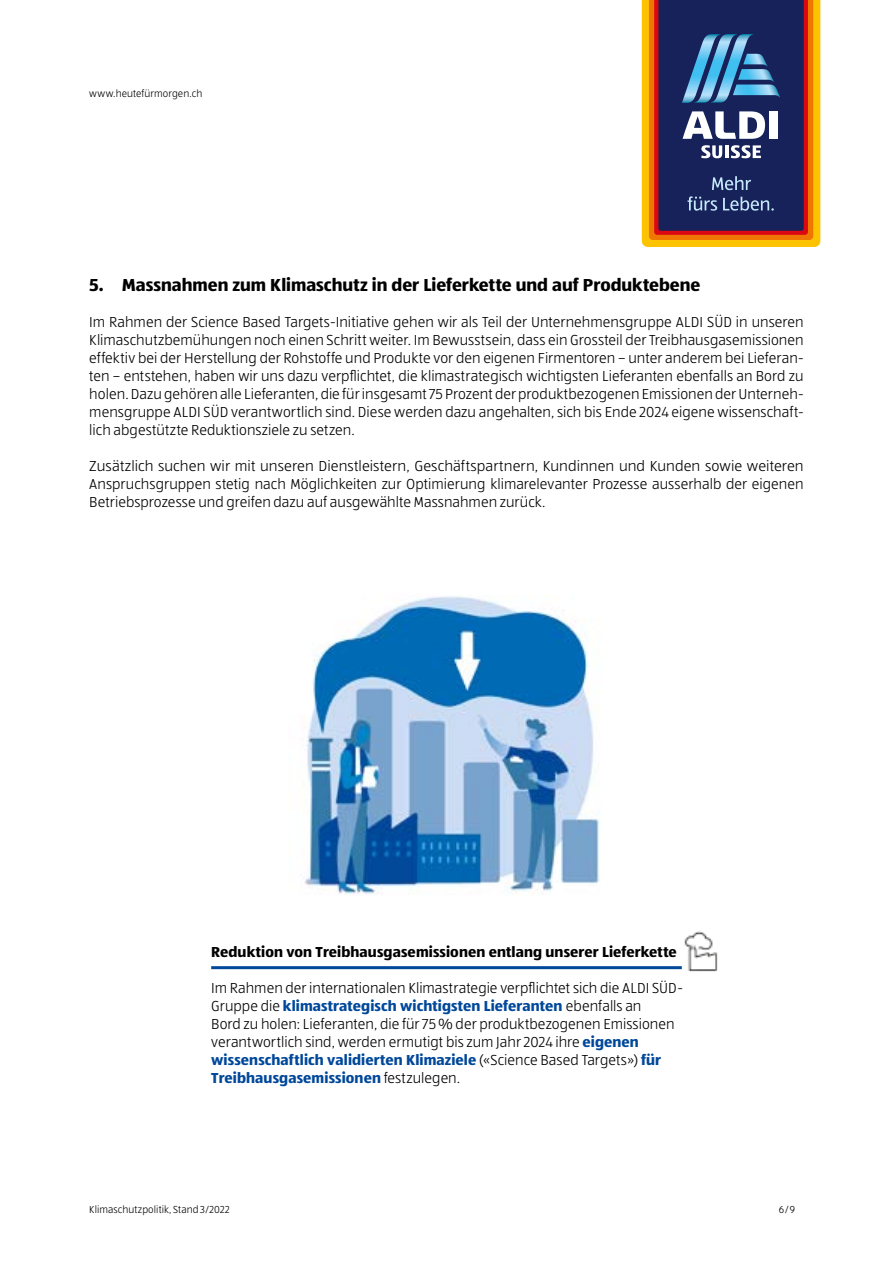
<style>
.page{position:relative;width:893px;height:1263px;background:#fff}
.page>*{position:absolute;margin:0;border:0;box-sizing:border-box;transform-origin:0 0}
.t1{font:700 18px "ALDISUEDOT";color:#000}
.t2{font:300 15px/18px "ALDISUEDOT";color:#000;text-align:justify}
.t3{font:700 15px "ALDISUEDOT";letter-spacing:.01em;color:#000}
.t4{font:300 10.5px "ALDISUEDOT";letter-spacing:.01em;color:#000}
.s1{font-weight:700;color:#00489a}
</style>
<div class="page">
<img style="left:303px;top:596px;width:297px;height:298px">
<svg style="left:642px;top:0;width:178px;height:247px;background:#5c4f59"></svg>
<hr style="left:211px;top:966px;width:471px;height:3px;background:#00489a">
<img style="left:684px;top:931px;width:34px;height:41px">
<p class="t4" style="left:89px;top:87px;width:114px">www.heutefürmorgen.ch</p>
<p class="t1" style="left:89px;top:273px;width:613px">5. Massnahmen zum Klimaschutz in der Lieferkette und auf Produktebene</p>
<p class="t2" style="left:89px;top:313px;width:716px">Im Rahmen der Science Based Targets-Initiative gehen wir als Teil der Unternehmensgruppe ALDI SÜD in unseren Klimaschutzbemühungen noch einen Schritt weiter. Im Bewusstsein, dass ein Grossteil der Treibhausgasemissionen effektiv bei der Herstellung der Rohstoffe und Produkte vor den eigenen Firmentoren – unter anderem bei Lieferan&shy;ten – entstehen, haben wir uns dazu verpflichtet, die klimastrategisch wichtigsten Lieferanten ebenfalls an Bord zu holen. Dazu gehören alle Lieferanten, die für insgesamt 75 Prozent der produktbezogenen Emissionen der Unterneh&shy;mensgruppe ALDI SÜD verantwortlich sind. Diese werden dazu angehalten, sich bis Ende 2024 eigene wissenschaft&shy;lich abgestützte Reduktionsziele zu setzen.</p>
<p class="t2" style="left:89px;top:457px;width:716px">Zusätzlich suchen wir mit unseren Dienstleistern, Geschäftspartnern, Kundinnen und Kunden sowie weiteren Anspruchsgruppen stetig nach Möglichkeiten zur Optimierung klimarelevanter Prozesse ausserhalb der eigenen Betriebsprozesse und greifen dazu auf ausgewählte Massnahmen zurück.</p>
<p class="t3" style="left:211px;top:941px;width:467px">Reduktion von Treibhausgasemissionen entlang unserer Lieferkette</p>
<p class="t2" style="left:211px;top:978px;width:473px;text-align:left">Im Rahmen der internationalen Klimastrategie verpflichtet sich die ALDI SÜD-Gruppe die <span class="s1">klimastrategisch wichtigsten Lieferanten</span> ebenfalls an<br>Bord zu holen: Lieferanten, die für 75% der produktbezogenen Emissionen verantwortlich sind, werden ermutigt bis zum Jahr 2024 ihre <span class="s1">eigenen wissenschaftlich validierten Klimaziele</span> («Science Based Targets») <span class="s1">für Treibhausgasemissionen</span> festzulegen.</p>
<p class="t4" style="left:89px;top:1202px;width:142px">Klimaschutzpolitik, Stand 3/2022</p>
<p class="t4" style="left:779px;top:1202px;width:18px">6/9</p>
</div>
